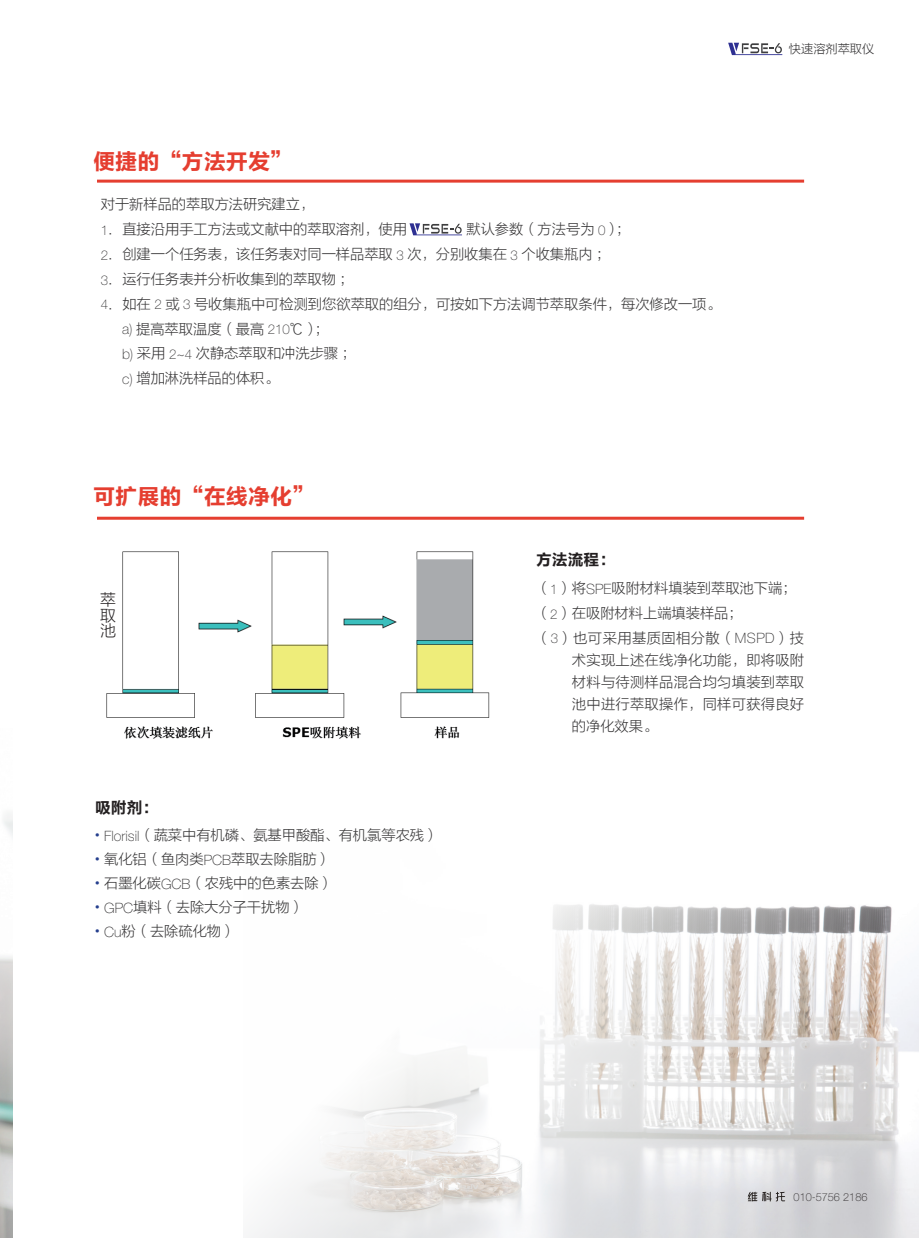
<style>
.page{position:relative;width:919px;height:1238px;background:#fff}
.page>*{position:absolute;margin:0;border:0;box-sizing:border-box;transform-origin:0 0}
.章节标题{font:22.2px "FZLTCHK GBK1 0";color:#e53e30}
.系列产品标题{font:15.75px "FZLTCHK GBK1 0";color:#231f20}
.正文{font:15.75px/15.8px "FZLTXHK GBK1 0";color:#231f20;text-align:justify}
.正文-2{font:14.25px/22.2px "FZLTXHK GBK1 0";color:#333233;text-align:justify}
.t1{font:12.15px "FZLTXHK GBK1 0";color:#333233}
.强调{font:100 11.1px "Helvetica Neue LT Pro";color:#231f20}
.s1{font-family:"Helvetica Neue LT Pro";font-weight:100;font-size:13.5px}
.s2{font-family:"Helvetica Neue LT Pro";font-weight:100}
.s3{font-size:11.7px}
</style>
<div class="page">
<svg style="left:728px;top:43px;width:54px;height:12px"></svg>
<img style="left:251px;top:904px;width:667px;height:333px">
<svg style="left:747px;top:1191px;width:38px;height:10px"></svg>
<img style="left:106px;top:551px;width:384px;height:188px">
<hr style="left:97px;top:180px;width:707px;height:3px;background:#e53e30">
<hr style="left:97px;top:516px;width:707px;height:3px;background:#e53e30">
<svg style="left:409px;top:223px;width:53px;height:12px"></svg>
<p class="章节标题" style="left:93px;top:149px;width:201px">便捷的“方法开发”</p>
<p class="正文-2" style="left:101px;top:194px;width:215px">对于新样品的萃取方法研究建立，</p>
<p class="正文-2" style="left:101px;top:218px;width:308px"><span class="s1">1</span>．直接沿用手工方法或文献中的萃取溶剂，使用</p>
<p class="正文-2" style="left:466px;top:218px;width:165px">默认参数（方法号为 <span class="s1">0</span>）；</p>
<p class="正文-2" style="left:101px;top:243px;width:511px"><span class="s1">2</span>．创建一个任务表，该任务表对同一样品萃取 <span class="s1">3</span> 次，分别收集在 <span class="s1">3</span> 个收集瓶内；</p>
<p class="正文-2" style="left:101px;top:268px;width:254px"><span class="s1">3</span>．运行任务表并分析收集到的萃取物；</p>
<p class="正文-2" style="left:101px;top:293px;width:621px"><span class="s1">4</span>．如在 <span class="s1">2</span> 或 <span class="s1">3</span> 号收集瓶中可检测到您欲萃取的组分，可按如下方法调节萃取条件，每次修改一项。</p>
<p class="正文-2" style="left:122px;top:318px;width:208px"><span class="s2">a)</span> 提高萃取温度（最高 <span class="s1">210</span>℃）；</p>
<p class="正文-2" style="left:122px;top:343px;width:235px"><span class="s2">b)</span> 采用 <span class="s1">2</span><span class="s2">~</span><span class="s1">4</span> 次静态萃取和冲洗步骤；</p>
<p class="正文-2" style="left:122px;top:367px;width:158px"><span class="s2">c)</span> 增加淋洗样品的体积。</p>
<p class="章节标题" style="left:93px;top:484px;width:223px">可扩展的“在线净化”</p>
<p class="t1" style="left:788px;top:42px;width:87px">快速溶剂萃取仪</p>
<p class="正文" style="left:100px;top:592px;width:17px">萃取池</p>
<p class="系列产品标题" style="left:95px;top:798px;width:65px">吸附剂：</p>
<p class="正文-2" style="left:95px;top:824px;width:345px"><sup>●</sup> <span class="s2">Florisil</span>（蔬菜中有机磷、氨基甲酸酯、有机氯等农残）</p>
<p class="正文-2" style="left:95px;top:848px;width:237px"><sup>●</sup> 氧化铝（鱼肉类<span class="s2">PCB</span>萃取去除脂肪）</p>
<p class="正文-2" style="left:95px;top:872px;width:239px"><sup>●</sup> 石墨化碳<span class="s2">GCB</span>（农残中的色素去除）</p>
<p class="正文-2" style="left:95px;top:896px;width:210px"><sup>●</sup> <span class="s2">GPC</span>填料（去除大分子干扰物）</p>
<p class="正文-2" style="left:95px;top:920px;width:142px"><sup>●</sup> <span class="s2">Cu</span>粉（去除硫化物）</p>
<p class="系列产品标题" style="left:536px;top:551px;width:81px">方法流程：</p>
<p class="正文-2" style="left:536px;top:577px;width:262px">（<span class="s1">1</span>）将<span class="s2">SPE</span>吸附材料填装到萃取池下端；</p>
<p class="正文-2" style="left:536px;top:602px;width:208px">（<span class="s1">2</span>）在吸附材料上端填装样品；</p>
<p class="正文-2" style="left:572px;top:627px;width:234px;text-indent:-36px">（<span class="s1">3</span>）也可采用基质固相分散（<span class="s2">MSPD</span>）技术实现上述在线净化功能，即将吸附材料与待测样品混合均匀填装到萃取池中进行萃取操作，同样可获得良好的净化效果。</p>
<p class="强调" style="left:793px;top:1190px;width:75px">010<span class="s3">-</span>5756 2186</p>
</div>
